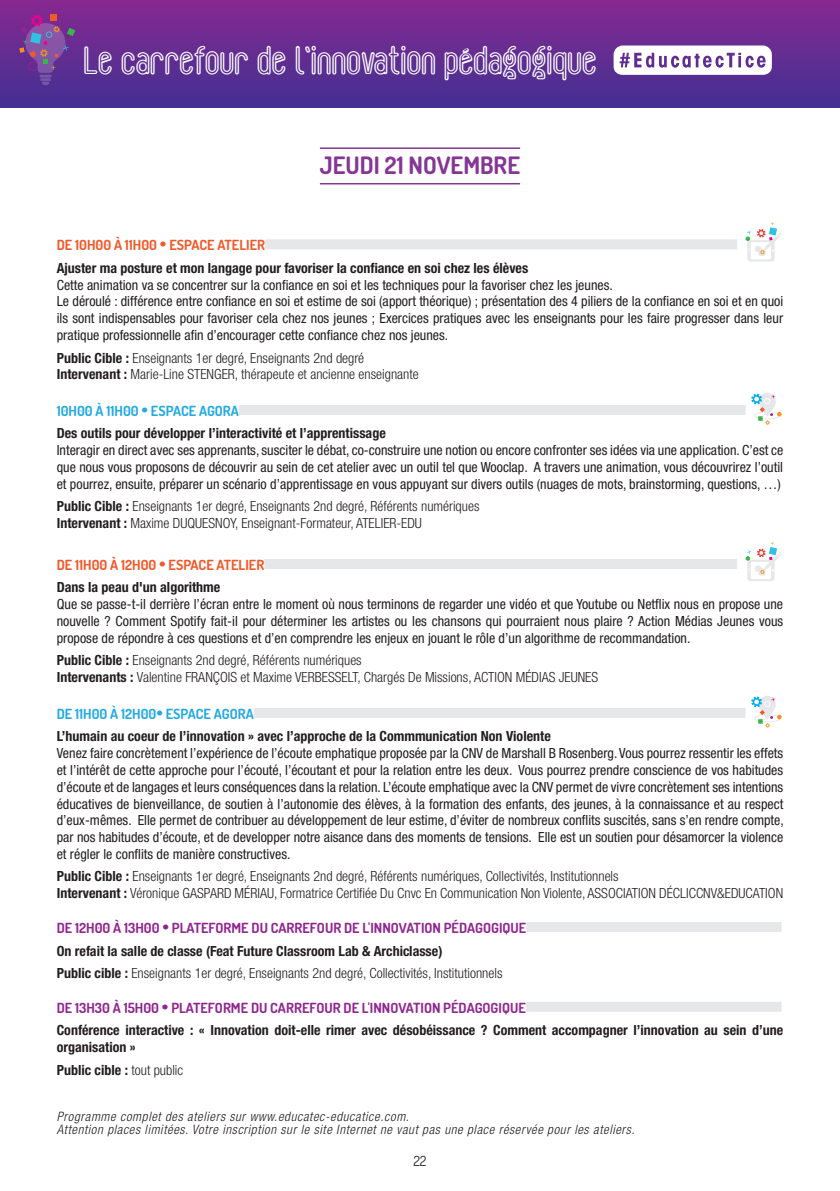
<style>
.page{position:relative;width:840px;height:1191px;background:#fff}
.page>*{position:absolute;margin:0;border:0;box-sizing:border-box;transform-origin:0 0}
.t1{font:34px "Lorem Ipsum";letter-spacing:.01em;color:#fff}
.CONFÉRENCES_-_DATES{font:700 24px "Dosis";color:#853695}
.CONFÉRENCES_CIP-_TEX{font:condensed 14px/16.8px "Helvetica Neue LT Std";color:#231f20;text-align:justify}
.CONFÉRENCES_CIP-_TEX-2{font:300 condensed 14px "Helvetica Neue LT Std";color:#231f20}
.CONFÉRENCES_CIP-_TIT{font:700 condensed 14px/16.8px "Helvetica Neue LT Std";color:#231f20}
.CONFÉRENCES_CIP_-_DA{font:700 14px "Dosis";color:#90268f}
.CONFÉRENCES_CIP_-_DA-2{font:700 14px "Dosis";color:#f15929}
.CONFÉRENCES_CIP_-_DA-3{font:700 14px "Dosis";color:#24aae1}
.CONFÉRENCES_CIP-_TEX-3{font:700 condensed 14px "Helvetica Neue LT Std";color:#231f20}
.t2{font:14px "Dosis";color:#231f20}
.t3{font:italic 300 condensed 13px/13.6px "Helvetica Neue";letter-spacing:.05em;color:#231f20}
.s1{font-size:20px}
.s2{font-weight:700}
.s3{font-weight:300}
</style>
<div class="page">
<div style="left:0;top:0;width:839px;height:108px;background:linear-gradient(to bottom,#872990,#432f92)"></div>
<svg style="left:613px;top:46px;width:158px;height:29px"></svg>
<div style="left:51px;top:14px;width:6px;height:7px;background:#f15929"></div>
<svg style="left:19px;top:15px;width:56px;height:70px;background:#754194"></svg>
<hr style="left:320px;top:147px;width:199px;height:2px;background:#853695">
<hr style="left:320px;top:183px;width:199px;height:1px;background:#853695">
<div style="left:265px;top:239px;width:471px;height:10px;background:#e6e7e9"></div>
<div style="left:239px;top:405px;width:506px;height:10px;background:#e6e7e9"></div>
<div style="left:264px;top:559px;width:472px;height:10px;background:#e6e7e9"></div>
<div style="left:254px;top:708px;width:491px;height:10px;background:#e6e7e9"></div>
<div style="left:526px;top:922px;width:255px;height:10px;background:#e6e7e9"></div>
<div style="left:525px;top:1001px;width:256px;height:10px;background:#e6e7e9"></div>
<svg style="left:745px;top:222px;width:36px;height:39px"></svg>
<svg style="left:751px;top:393px;width:30px;height:32px"></svg>
<svg style="left:745px;top:542px;width:36px;height:39px"></svg>
<svg style="left:751px;top:696px;width:30px;height:31px"></svg>
<h1 class="t1" style="left:84px;top:41px;width:514px">Le carrefour de l’innovation pédagogique</h1>
<p class="CONFÉRENCES_-_DATES" style="left:320px;top:150px;width:201px">JEUDI 21 NOVEMBRE</p>
<p class="CONFÉRENCES_CIP_-_DA-2" style="left:57px;top:236px;width:210px">DE 10H00 À 11H00 <span class="s1">•</span> ESPACE ATELIER</p>
<p class="CONFÉRENCES_CIP-_TIT" style="left:57px;top:259px;width:473px">Ajuster ma posture et mon langage pour favoriser la confiance en soi chez les élèves</p>
<p class="CONFÉRENCES_CIP-_TEX" style="left:57px;top:276px;width:557px">Cette animation va se concentrer sur la confiance en soi et les techniques pour la favoriser chez les jeunes.</p>
<p class="CONFÉRENCES_CIP-_TEX" style="left:57px;top:293px;width:727px">Le déroulé : différence entre confiance en soi et estime de soi (apport théorique) ; présentation des 4 piliers de la confiance en soi et en quoi ils sont indispensables pour favoriser cela chez nos jeunes ; Exercices pratiques avec les enseignants pour les faire progresser dans leur pratique professionnelle afin d’encourager cette confiance chez nos jeunes.</p>
<p class="CONFÉRENCES_CIP-_TEX-2" style="left:57px;top:349px;width:309px"><span class="s2">Public Cible :</span> Enseignants 1er degré, Enseignants 2nd degré</p>
<p class="CONFÉRENCES_CIP-_TEX-2" style="left:57px;top:366px;width:363px"><span class="s2">Intervenant :</span> Marie-Line STENGER, thérapeute et ancienne enseignante</p>
<p class="CONFÉRENCES_CIP_-_DA-3" style="left:57px;top:402px;width:184px">10H00 À 11H00 <span class="s1">•</span> ESPACE AGORA</p>
<p class="CONFÉRENCES_CIP-_TIT" style="left:57px;top:425px;width:330px">Des outils pour développer l’interactivité et l’apprentissage</p>
<p class="CONFÉRENCES_CIP-_TEX" style="left:57px;top:442px;width:727px">Interagir en direct avec ses apprenants, susciter le débat, co-construire une notion ou encore confronter ses idées via une application. C’est ce que nous vous proposons de découvrir au sein de cet atelier avec un outil tel que Wooclap. A travers une animation, vous découvrirez l’outil et pourrez, ensuite, préparer un scénario d’apprentissage en vous appuyant sur divers outils (nuages de mots, brainstorming, questions, …)</p>
<p class="CONFÉRENCES_CIP-_TEX-2" style="left:57px;top:498px;width:424px"><span class="s2">Public Cible :</span> Enseignants 1er degré, Enseignants 2nd degré, Référents numériques</p>
<p class="CONFÉRENCES_CIP-_TEX-2" style="left:57px;top:515px;width:366px"><span class="s2">Intervenant :</span> Maxime DUQUESNOY, Enseignant-Formateur, ATELIER-EDU</p>
<p class="CONFÉRENCES_CIP_-_DA-2" style="left:57px;top:556px;width:209px">DE 11H00 À 12H00 <span class="s1">•</span> ESPACE ATELIER</p>
<p class="CONFÉRENCES_CIP-_TIT" style="left:57px;top:579px;width:165px">Dans la peau d'un algorithme</p>
<p class="CONFÉRENCES_CIP-_TEX" style="left:57px;top:596px;width:727px">Que se passe-t-il derrière l’écran entre le moment où nous terminons de regarder une vidéo et que Youtube ou Netflix nous en propose une nouvelle ? Comment Spotify fait-il pour déterminer les artistes ou les chansons qui pourraient nous plaire ? Action Médias Jeunes vous propose de répondre à ces questions et d’en comprendre les enjeux en jouant le rôle d’un algorithme de recommandation.</p>
<p class="CONFÉRENCES_CIP-_TEX-2" style="left:57px;top:652px;width:306px"><span class="s2">Public Cible :</span> Enseignants 2nd degré, Référents numériques</p>
<p class="CONFÉRENCES_CIP-_TEX-2" style="left:57px;top:669px;width:542px"><span class="s2">Intervenants :</span> Valentine FRANÇOIS et Maxime VERBESSELT, Chargés De Missions, ACTION MÉDIAS JEUNES</p>
<p class="CONFÉRENCES_CIP_-_DA-3" style="left:57px;top:704px;width:198px">DE 11H00 À 12H00<span class="s1">•</span> ESPACE AGORA</p>
<p class="CONFÉRENCES_CIP-_TIT" style="left:57px;top:728px;width:495px">L’humain au coeur de l’innovation » avec l’approche de la Commmunication Non Violente</p>
<p class="CONFÉRENCES_CIP-_TEX" style="left:57px;top:744px;width:728px">Venez faire concrètement l’expérience de l’écoute emphatique proposée par la CNV de Marshall B Rosenberg. Vous pourrez ressentir les effets et l’intérêt de cette approche pour l’écouté, l’écoutant et pour la relation entre les deux. Vous pourrez prendre conscience de vos habitudes d’écoute et de langages et leurs conséquences dans la relation. L’écoute emphatique avec la CNV permet de vivre concrètement ses intentions éducatives de bienveillance, de soutien à l’autonomie des élèves, à la formation des enfants, des jeunes, à la connaissance et au respect d’eux-mêmes. Elle permet de contribuer au développement de leur estime, d’éviter de nombreux conflits suscités, sans s’en rendre compte, par nos habitudes d’écoute, et de developper notre aisance dans des moments de tensions. Elle est un soutien pour désamorcer la violence et régler le conflits de manière constructives.</p>
<p class="CONFÉRENCES_CIP-_TEX-2" style="left:57px;top:868px;width:563px"><span class="s2">Public Cible :</span> Enseignants 1er degré, Enseignants 2nd degré, Référents numériques, Collectivités, Institutionnels</p>
<p class="CONFÉRENCES_CIP-_TEX-2" style="left:57px;top:885px;width:727px"><span class="s2">Intervenant :</span> Véronique GASPARD MÉRIAU, Formatrice Certifiée Du Cnvc En Communication Non Violente, ASSOCIATION DÉCLICCNV&amp;EDUCATION</p>
<p class="CONFÉRENCES_CIP_-_DA" style="left:57px;top:919px;width:471px">DE 12H00 À 13H00 <span class="s1">•</span> PLATEFORME DU CARREFOUR DE L'INNOVATION PÉDAGOGIQUE</p>
<p class="CONFÉRENCES_CIP-_TIT" style="left:57px;top:942px;width:387px">On refait la salle de classe (Feat Future Classroom Lab &amp; Archiclasse)</p>
<p class="CONFÉRENCES_CIP-_TEX-2" style="left:57px;top:965px;width:447px"><span class="s2">Public cible :</span> Enseignants 1er degré, Enseignants 2nd degré, Collectivités, Institutionnels</p>
<p class="CONFÉRENCES_CIP_-_DA" style="left:57px;top:998px;width:470px">DE 13H30 À 15H00 <span class="s1">•</span> PLATEFORME DU CARREFOUR DE L'INNOVATION PÉDAGOGIQUE</p>
<p class="CONFÉRENCES_CIP-_TIT" style="left:57px;top:1021px;width:727px">Conférence interactive : « Innovation doit-elle rimer avec désobéissance ? Comment accompagner l’innovation au sein d’une organisation »</p>
<p class="CONFÉRENCES_CIP-_TEX-3" style="left:57px;top:1061px;width:128px">Public cible : <span class="s3">tout public</span></p>
<p class="t3" style="left:57px;top:1109px;width:579px">Programme complet des ateliers sur www.educatec-educatice.com.<br>Attention places limitées. Votre inscription sur le site Internet ne vaut pas une place réservée pour les ateliers.</p>
<p class="t2" style="left:413px;top:1151px;width:15px">22</p>
</div>
